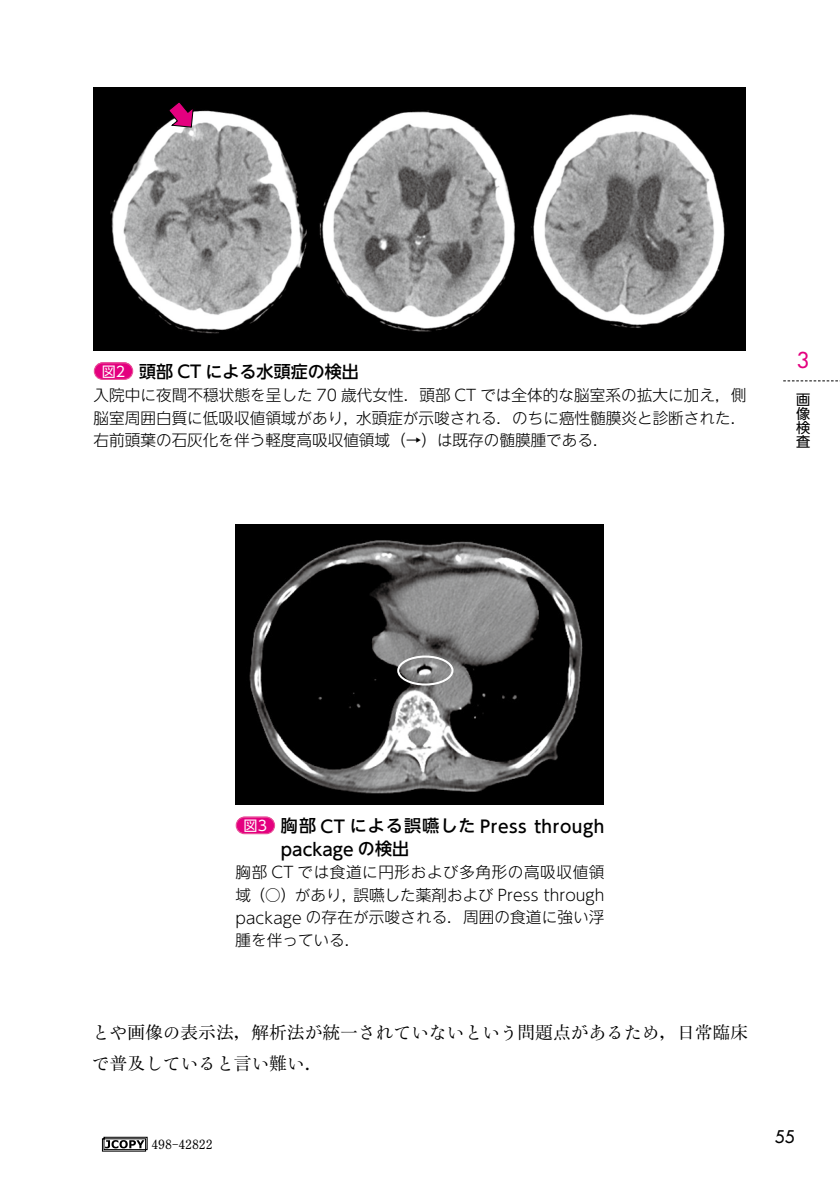
<style>
.page{position:relative;width:840px;height:1191px;background:#fff}
.page>*{position:absolute;margin:0;border:0;box-sizing:border-box;transform-origin:0 0}
.t1{font:500 21.2px "Futura Std";color:#e4007f}
.t2{font:500 17.8px/31.2px "Ro H Min Sink Pro";color:#000}
.t3{font:500 17px/23px "UD Shin Go Pr 6";letter-spacing:.03em;color:#000}
.t4{font:500 17px "Futura Std";color:#000}
.t5{font:300 15.6px/22.6px "UD Shin Go Pr 6";color:#000;text-align:justify}
.t6{font:15.6px "Ntoday Std Light KS";color:#000}
.t7{font:14.2px/14.2px "UD Shin Go Pr 6";color:#000;text-align:justify}
.t8{font:700 12.8px "Futo Min A101 Pr 6";color:#000}
.s1{font-weight:400;font-size:14.2px;color:#fff}
.s2{font-family:"Ntoday Std Medium KS";font-weight:400}
.s3{font-family:"Ntoday Std Light KS";font-weight:400}
.s4{font-family:"UD Shin Go Pr 6";font-weight:300}
</style>
<div class="page">
<svg style="left:783px;top:380px;width:55px;height:1px"></svg>
<svg style="left:102px;top:1136px;width:46px;height:15px"></svg>
<div style="left:235px;top:524px;width:369px;height:281px;background:#000"></div>
<img style="left:249px;top:540px;width:334px;height:254px">
<div style="left:397px;top:655px;width:56px;height:30px;border:2px solid #fff;border-radius:50%"></div>
<div style="left:236px;top:816px;width:38px;height:17px;background:#e4007f;border-radius:9px"></div>
<div style="left:235px;top:816px;width:40px;height:18px;border:1px solid #e85298;border-radius:8px"></div>
<div style="left:94px;top:362px;width:39px;height:17px;background:#e4007f;border-radius:9px"></div>
<div style="left:94px;top:362px;width:39px;height:18px;border:1px solid #e85298;border-radius:8px"></div>
<div style="left:94px;top:88px;width:652px;height:263px;background:#000"></div>
<img style="left:110px;top:110px;width:197px;height:224px">
<img style="left:531px;top:114px;width:194px;height:214px">
<img style="left:319px;top:110px;width:196px;height:222px">
<svg style="left:167px;top:102px;width:27px;height:26px"></svg>
<p class="t3" style="left:102px;top:359px;width:258px"><span class="s1">図2</span> 頭部 CT <span class="s2">による</span>水頭症<span class="s2">の</span>検出</p>
<p class="t5" style="left:94px;top:383px;width:653px">入院中<span class="s3">に</span>夜間不穏状態<span class="s3">を</span>呈<span class="s3">した</span> 70 歳代女性．頭部 CT <span class="s3">では</span>全体的<span class="s3">な</span>脳室系<span class="s3">の</span>拡大<span class="s3">に</span>加<span class="s3">え</span>，側脳室周囲白質<span class="s3">に</span>低吸収値領域<span class="s3">があり</span>，水頭症<span class="s3">が</span>示唆<span class="s3">される</span>．<span class="s3">のちに</span>癌性髄膜炎<span class="s3">と</span>診断<span class="s3">された</span>．右前頭葉<span class="s3">の</span>石灰化<span class="s3">を</span>伴<span class="s3">う</span>軽度高吸収値領域（→）<span class="s3">は</span>既存<span class="s3">の</span>髄膜腫<span class="s3">である</span>．</p>
<h1 class="t1" style="left:796px;top:347px;width:14px">3</h1>
<p class="t7" style="left:795px;top:391px;width:15px">画像検査</p>
<p class="t3" style="left:281px;top:814px;width:325px;text-indent:-37px"><span class="s1">図3</span> 胸部 CT <span class="s2">による</span>誤嚥<span class="s2">した</span> Press through package <span class="s2">の</span>検出</p>
<p class="t5" style="left:235px;top:860px;width:370px">胸部 CT <span class="s3">では</span>食道<span class="s3">に</span>円形<span class="s3">および</span>多角形<span class="s3">の</span>高吸収値領域（○）<span class="s3">があり</span>，誤嚥<span class="s3">した</span>薬剤<span class="s3">および</span> Press through package <span class="s3">の</span>存在<span class="s3">が</span>示唆<span class="s3">される</span>．周囲<span class="s3">の</span>食道<span class="s3">に</span>強<span class="s3">い</span>浮</p>
<p class="t6" style="left:235px;top:928px;width:126px"><span class="s4">腫</span>を<span class="s4">伴</span>っている<span class="s4">．</span></p>
<p class="t2" style="left:92px;top:1018px;width:657px">とや画像の表示法，解析法が統一されていないという問題点があるため，日常臨床で普及していると言い難い．</p>
<p class="t8" style="left:151px;top:1134px;width:63px">498-42822</p>
<p class="t4" style="left:774px;top:1125px;width:21px">55</p>
</div>
